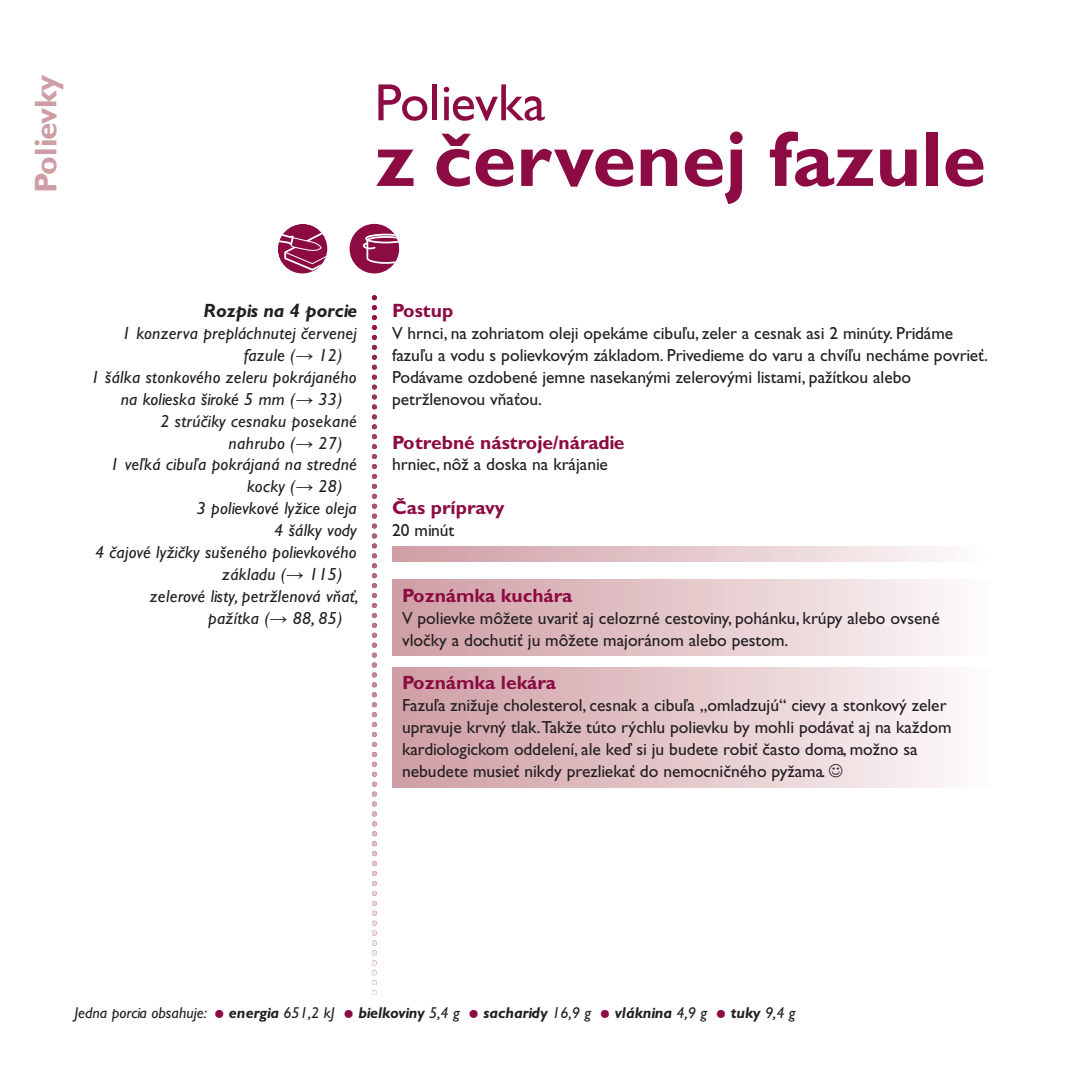
<style>
.page{position:relative;width:1092px;height:1092px;background:#fff}
.page>*{position:absolute;margin:0;border:0;box-sizing:border-box;transform-origin:0 0}
.t1{font:700 78.75px "Gill Sans CE";color:#8c0b42}
.t2{font:52.5px "Gill Sans CE";color:#8c0b42}
.t3{font:700 31.5px "Gill Sans CE";letter-spacing:-.015em;color:#cf9ea5}
.t4{font:700 19.25px "Gill Sans CE";color:#8c0b42}
.t5{font:italic 700 19.25px "Gill Sans CE";color:#231f20}
.t6{font:17.5px/21.9px "Gill Sans CE";color:#231f20}
.t7{font:italic 17.5px "Gill Sans CE";letter-spacing:.015em;color:#231f20}
.t8{font:italic 15.75px "Gill Sans CE";color:#231f20}
.s1{font-family:"Arial"}
.s2{color:#8c0b42}
.s3{font-weight:700}
</style>
<div class="page">
<svg style="left:372px;top:295px;width:5px;height:700px"></svg>
<div style="left:349px;top:224px;width:50px;height:49px;background:#8c0b42;border-radius:50%"></div>
<svg style="left:362px;top:233px;width:37px;height:32px"></svg>
<svg style="left:278px;top:224px;width:49px;height:49px"></svg>
<div style="left:392px;top:580px;width:600px;height:75px;background:linear-gradient(to right,#ce9ba2,#fdfafa)"></div>
<div style="left:392px;top:667px;width:600px;height:120px;background:linear-gradient(to right,#ce9ba2,#fdfafa)"></div>
<svg style="left:829px;top:763px;width:13px;height:14px"></svg>
<h3 class="t3" style="left:34px;top:193px;width:120px;rotate:-90deg">Polievky</h3>
<h2 class="t2" style="left:375px;top:83px;width:172px">Polievka</h2>
<h1 class="t1" style="left:375px;top:129px;width:613px">z červenej fazule</h1>
<p class="t5" style="left:203px;top:303px;width:155px">Rozpis na 4 porcie</p>
<p class="t7" style="left:122px;top:326px;width:236px">1 konzerva prepláchnutej červenej</p>
<p class="t7" style="left:244px;top:348px;width:100px">fazule (<span class="s1">→</span> 12)</p>
<p class="t7" style="left:91px;top:370px;width:267px">1 šálka stonkového zeleru pokrájaného</p>
<p class="t7" style="left:121px;top:392px;width:223px">na kolieska široké 5 mm (<span class="s1">→</span> 33)</p>
<p class="t7" style="left:160px;top:414px;width:198px">2 strúčiky cesnaku posekané</p>
<p class="t7" style="left:228px;top:436px;width:115px">nahrubo (<span class="s1">→</span> 27)</p>
<p class="t7" style="left:110px;top:458px;width:248px">1 veľká cibuľa pokrájaná na stredné</p>
<p class="t7" style="left:247px;top:480px;width:97px">kocky (<span class="s1">→</span> 28)</p>
<p class="t7" style="left:197px;top:501px;width:161px">3 polievkové lyžice oleja</p>
<p class="t7" style="left:274px;top:523px;width:84px">4 šálky vody</p>
<p class="t7" style="left:95px;top:545px;width:263px">4 čajové lyžičky sušeného polievkového</p>
<p class="t7" style="left:222px;top:567px;width:122px">základu (<span class="s1">→</span> 115)</p>
<p class="t7" style="left:150px;top:589px;width:210px">zelerové listy, petržlenová vňať,</p>
<p class="t7" style="left:208px;top:611px;width:136px">pažítka (<span class="s1">→</span> 88, 85)</p>
<p class="t4" style="left:392px;top:303px;width:63px">Postup</p>
<p class="t6" style="left:392px;top:324px;width:597px">V hrnci, na zohriatom oleji opekáme cibuľu, zeler a cesnak asi 2 minúty. Pridáme fazuľu a vodu s polievkovým základom. Privedieme do varu a chvíľu necháme povrieť.<br>Podávame ozdobené jemne nasekanými zelerovými listami, pažítkou alebo petržlenovou vňaťou.</p>
<p class="t4" style="left:392px;top:435px;width:234px">Potrebné nástroje/náradie</p>
<p class="t6" style="left:392px;top:455px;width:217px">hrniec, nôž a doska na krájanie</p>
<p class="t4" style="left:392px;top:500px;width:114px">Čas prípravy</p>
<p class="t6" style="left:392px;top:521px;width:64px">20 minút</p>
<p class="t4" style="left:402px;top:588px;width:172px">Poznámka kuchára</p>
<p class="t6" style="left:402px;top:608px;width:539px">V polievke môžete uvariť aj celozrné cestoviny, pohánku, krúpy alebo ovsené vločky a dochutiť ju môžete majoránom alebo pestom.</p>
<p class="t4" style="left:402px;top:675px;width:156px">Poznámka lekára</p>
<p class="t6" style="left:402px;top:696px;width:551px">Fazuľa znižuje cholesterol, cesnak a cibuľa „omladzujú“ cievy a stonkový zeler upravuje krvný tlak.Takže túto rýchlu polievku by mohli podávať aj na každom kardiologickom oddelení, ale keď si ju budete robiť často doma, možno sa nebudete musieť nikdy prezliekať do nemocničného pyžama.</p>
<p class="t8" style="left:74px;top:1006px;width:722px">Jedna porcia obsahuje: <span class="s2">●</span> <span class="s3">energia</span> 651,2 kJ <span class="s2">●</span> <span class="s3">bielkoviny</span> 5,4 g <span class="s2">●</span> <span class="s3">sacharidy</span> 16,9 g <span class="s2">●</span> <span class="s3">vláknina</span> 4,9 g <span class="s2">●</span> <span class="s3">tuky</span> 9,4 g</p>
</div>
